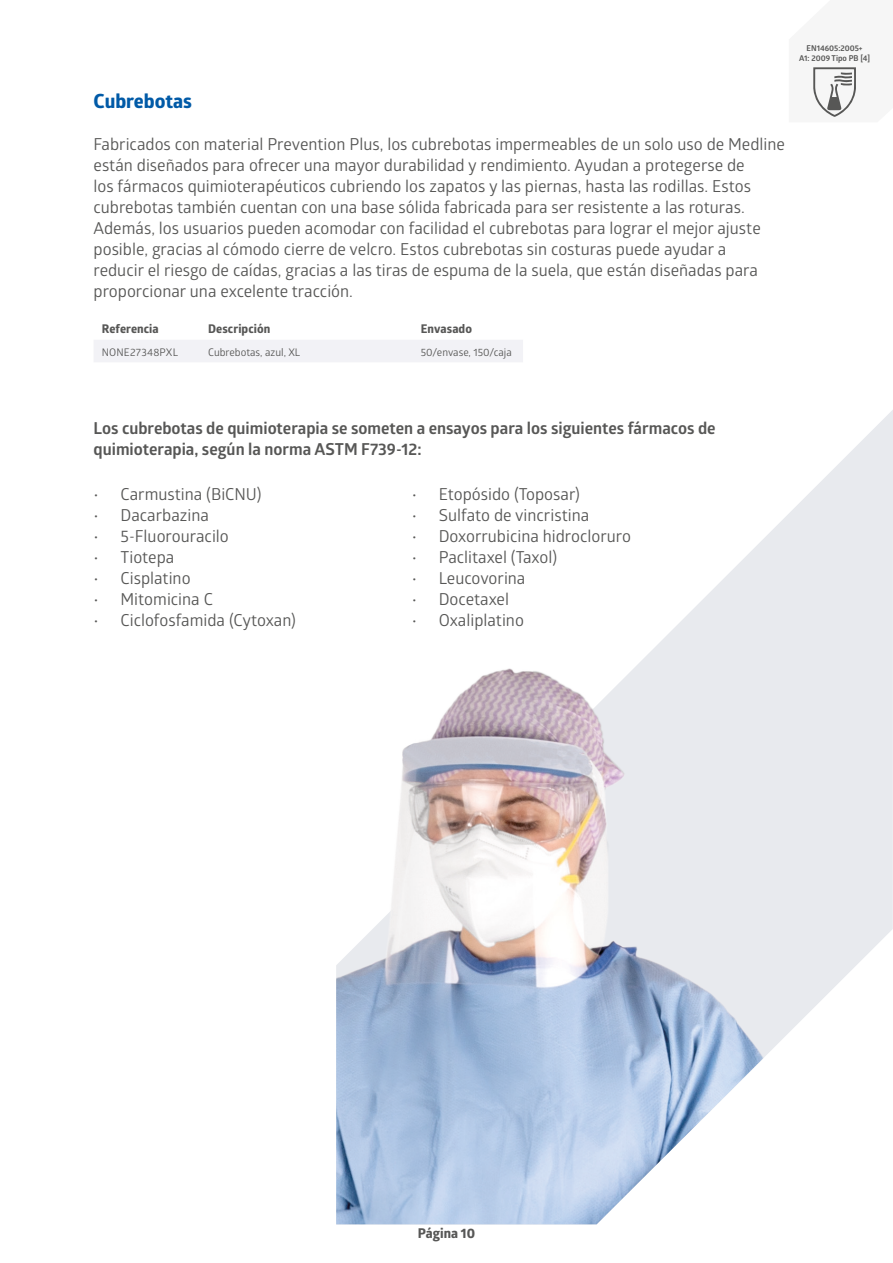
<style>
.page{position:relative;width:893px;height:1263px;background:#fff}
.page>*{position:absolute;margin:0;border:0;box-sizing:border-box;transform-origin:0 0}
.MEDLINE_-_Body{font:700 19.5px "Globerx";color:#005aa7}
.MEDLINE_-_Body-2{font:16.5px/21px "Glober";color:#575756}
.MEDLINE_-_Body-3{font:700 16.5px/21px "Glober";color:#575756}
.t1{font:700 13.5px "Globerx";color:#575756}
.C1_XBold{font:700 12px "Globerx";letter-spacing:.005em;color:#575756}
.C1_XBold-2{font:10.5px "Glober";color:#575756}
.C1_XBold-3{font:10.5px "Glober";letter-spacing:.02em;color:#575756}
.t2{font:700 8.1px "Glober";color:#575756}
</style>
<div class="page">
<svg style="left:336px;top:410px;width:557px;height:815px"></svg>
<div style="left:94px;top:340px;width:429px;height:22px;background:#f2f2f6"></div>
<svg style="left:813px;top:67px;width:43px;height:50px"></svg>
<img style="left:336px;top:667px;width:474px;height:557px">
<p class="MEDLINE_-_Body" style="left:94px;top:87px;width:100px">Cubrebotas</p>
<p class="MEDLINE_-_Body-2" style="left:94px;top:132px;width:693px">Fabricados con material Prevention Plus, los cubrebotas impermeables de un solo uso de Medline están diseñados para ofrecer una mayor durabilidad y rendimiento. Ayudan a protegerse de<br>los fármacos quimioterapéuticos cubriendo los zapatos y las piernas, hasta las rodillas. Estos cubrebotas también cuentan con una base sólida fabricada para ser resistente a las roturas.<br>Además, los usuarios pueden acomodar con facilidad el cubrebotas para lograr el mejor ajuste posible, gracias al cómodo cierre de velcro. Estos cubrebotas sin costuras puede ayudar a<br>reducir el riesgo de caídas, gracias a las tiras de espuma de la suela, que están diseñadas para proporcionar una excelente tracción.</p>
<p class="C1_XBold" style="left:102px;top:320px;width:58px">Referencia</p>
<p class="C1_XBold" style="left:208px;top:320px;width:64px">Descripción</p>
<p class="C1_XBold" style="left:421px;top:320px;width:53px">Envasado</p>
<p class="C1_XBold-3" style="left:102px;top:345px;width:78px">NONE27348PXL</p>
<p class="C1_XBold-2" style="left:208px;top:345px;width:94px">Cubrebotas, azul, XL</p>
<p class="C1_XBold-2" style="left:421px;top:345px;width:93px">50/envase, 150/caja</p>
<p class="t2" style="left:807px;top:43px;width:58px">EN14605:2005+</p>
<p class="t2" style="left:799px;top:52px;width:72px">A1: 2009 Tipo PB [4]</p>
<p class="MEDLINE_-_Body-3" style="left:94px;top:417px;width:623px">Los cubrebotas de quimioterapia se someten a ensayos para los siguientes fármacos de quimioterapia, según la norma ASTM F739-12:</p>
<p class="MEDLINE_-_Body-2" style="left:94px;top:483px;width:170px">• Carmustina (BiCNU)</p>
<p class="MEDLINE_-_Body-2" style="left:94px;top:504px;width:117px">• Dacarbazina</p>
<p class="MEDLINE_-_Body-2" style="left:94px;top:525px;width:137px">• 5-Fluorouracilo</p>
<p class="MEDLINE_-_Body-2" style="left:94px;top:546px;width:82px">• Tiotepa</p>
<p class="MEDLINE_-_Body-2" style="left:94px;top:567px;width:99px">• Cisplatino</p>
<p class="MEDLINE_-_Body-2" style="left:94px;top:588px;width:121px">• Mitomicina C</p>
<p class="MEDLINE_-_Body-2" style="left:94px;top:609px;width:204px">• Ciclofosfamida (Cytoxan)</p>
<p class="MEDLINE_-_Body-2" style="left:412px;top:483px;width:170px">• Etopósido (Toposar)</p>
<p class="MEDLINE_-_Body-2" style="left:412px;top:504px;width:179px">• Sulfato de vincristina</p>
<p class="MEDLINE_-_Body-2" style="left:412px;top:525px;width:221px">• Doxorrubicina hidrocloruro</p>
<p class="MEDLINE_-_Body-2" style="left:412px;top:546px;width:147px">• Paclitaxel (Taxol)</p>
<p class="MEDLINE_-_Body-2" style="left:412px;top:567px;width:115px">• Leucovorina</p>
<p class="MEDLINE_-_Body-2" style="left:412px;top:588px;width:99px">• Docetaxel</p>
<p class="MEDLINE_-_Body-2" style="left:412px;top:609px;width:114px">• Oxaliplatino</p>
<p class="t1" style="left:418px;top:1224px;width:59px">Página 10</p>
</div>
